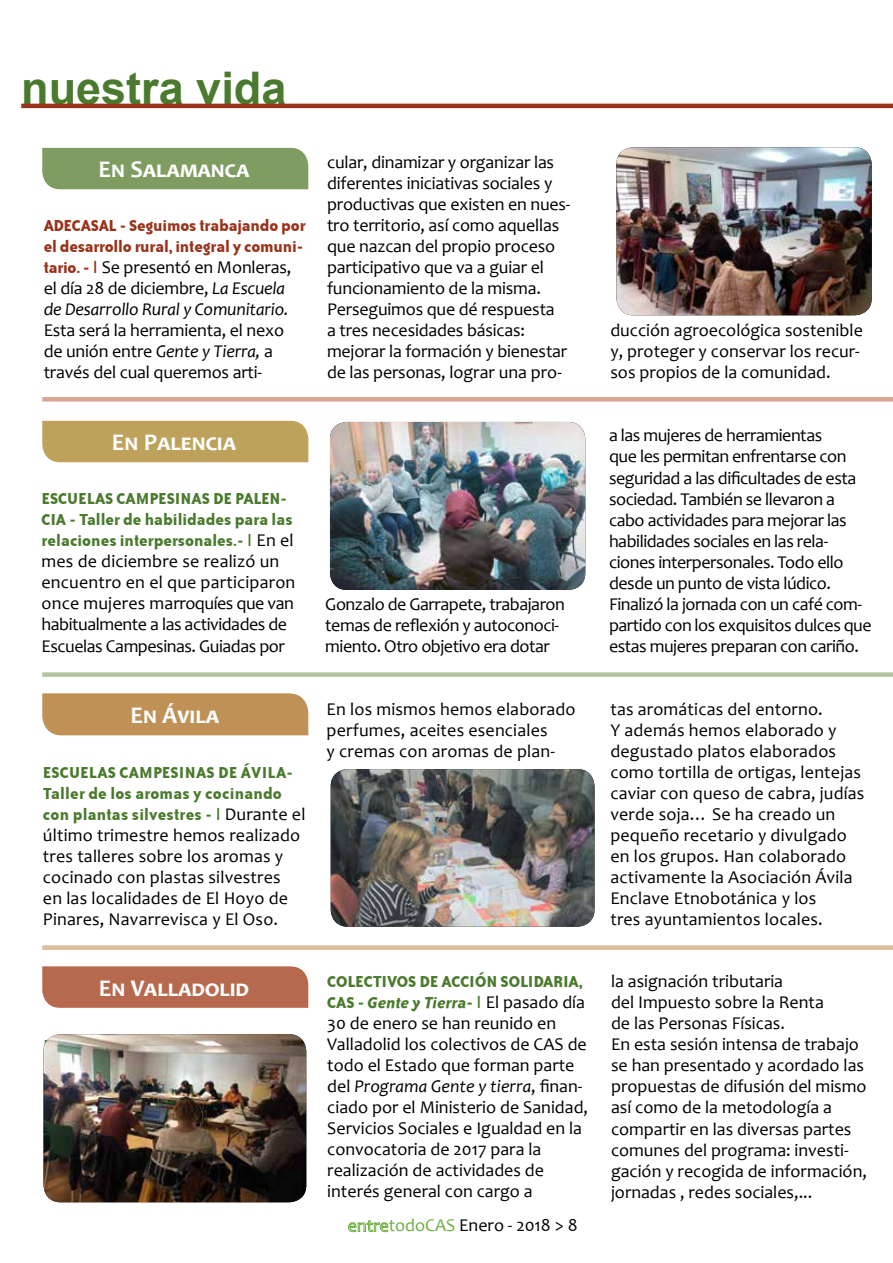
<style>
.page{position:relative;width:893px;height:1263px;background:#fff}
.page>*{position:absolute;margin:0;border:0;box-sizing:border-box;transform-origin:0 0}
.t1{font:700 45px "Arial";color:#4a7a2d}
.t2{font:700 24px "Candara";color:#fff}
.t3{font:18px/21px "Candara";color:#000}
.t4{font:18px/21px "Candara";letter-spacing:-.025em;color:#000}
.t5{font:18px/21px "Bailey Sans ITCTT Bold";color:#4a7a2d}
.t6{font:18px/21px "Bailey Sans ITCTT Bold";letter-spacing:-.01em;color:#99321a}
.s1{font-family:"Bailey Sans ITCTT Bold";color:#99321a}
.s2{font-style:italic}
.s3{font-family:"Candara";color:#000}
.s4{color:#6bad40}
</style>
<div class="page">
<div style="left:42px;top:397px;width:851px;height:5px;background:#d6a692"></div>
<div style="left:42px;top:672px;width:851px;height:5px;background:#b4c4a1"></div>
<svg style="left:348px;top:1220px;width:40px;height:12px"></svg>
<hr style="left:21px;top:104px;width:872px;height:4px;background:#99321a">
<div style="left:42px;top:945px;width:851px;height:5px;background:#dbbe9b"></div>
<img style="left:44px;top:1034px;width:262px;height:168px">
<div style="left:42px;top:148px;width:266px;height:41px;background:#7f9c61"></div>
<div style="left:42px;top:693px;width:266px;height:42px;background:#bf9157"></div>
<div style="left:42px;top:966px;width:266px;height:42px;background:#b7694e"></div>
<img style="left:616px;top:147px;width:256px;height:168px">
<img style="left:331px;top:769px;width:263px;height:158px">
<div style="left:42px;top:421px;width:266px;height:41px;background:#bea15a"></div>
<img style="left:330px;top:422px;width:255px;height:168px">
<h1 class="t1" style="left:21px;top:56px;width:267px">nuestra vida</h1>
<h2 class="t2" style="left:99px;top:154px;width:152px">En Salamanca</h2>
<p class="t6" style="left:44px;top:215px;width:263px">ADECASAL - Seguimos trabajando por el desarrollo rural, integral y comuni-</p>
<p class="t3" style="left:44px;top:257px;width:249px"><span class="s1">tario. - |</span> Se presentó en Monleras, el día 28 de diciembre, <span class="s2">La Escuela de Desarrollo Rural y Comunitario.</span></p>
<p class="t3" style="left:44px;top:320px;width:242px">Esta será la herramienta, el nexo de unión entre <span class="s2">Gente y Tierra,</span> a través del cual queremos arti-</p>
<h2 class="t2" style="left:112px;top:427px;width:126px">En Palencia</h2>
<p class="t5" style="left:42px;top:488px;width:254px">ESCUELAS CAMPESINAS DE PALEN-<br>CIA - Taller de habilidades para las relaciones interpersonales.- | <span class="s3">En el</span></p>
<p class="t4" style="left:42px;top:551px;width:255px">mes de diciembre se realizó un encuentro en el que participaron once mujeres marroquíes que van habitualmente a las actividades de<br>Escuelas Campesinas. Guiadas por</p>
<h2 class="t2" style="left:130px;top:700px;width:90px">En Ávila</h2>
<p class="t5" style="left:43px;top:761px;width:264px">ESCUELAS CAMPESINAS DE ÁVILA-<br>Taller de los aromas y cocinando con plantas silvestres - | <span class="s3">Durante el</span></p>
<p class="t3" style="left:43px;top:824px;width:259px">último trimestre hemos realizado tres talleres sobre los aromas y cocinado con plastas silvestres en las localidades de El Hoyo de<br>Pinares, Navarrevisca y El Oso.</p>
<p class="t5" style="left:44px;top:1035px;width:10px">E</p>
<h2 class="t2" style="left:99px;top:973px;width:152px">En Valladolid</h2>
<p class="t3" style="left:327px;top:152px;width:245px">cular, dinamizar y organizar las diferentes iniciativas sociales y productivas que existen en nues&shy;tro territorio, así como aquellas que nazcan del propio proceso participativo que va a guiar el funcionamiento de la misma.<br>Perseguimos que dé respuesta<br>a tres necesidades básicas: mejorar la formación y bienestar de las personas, lograr una pro-</p>
<p class="t4" style="left:325px;top:593px;width:241px">Gonzalo de Garrapete, trabajaron temas de reflexión y autoconoci&shy;miento. Otro objetivo era dotar</p>
<p class="t3" style="left:610px;top:320px;width:254px">ducción agroecológica sostenible y, proteger y conservar los recur&shy;sos propios de la comunidad.</p>
<p class="t4" style="left:609px;top:425px;width:264px">a las mujeres de herramientas<br>que les permitan enfrentarse con seguridad a las dificultades de esta sociedad. También se llevaron a cabo actividades para mejorar las habilidades sociales en las rela&shy;ciones interpersonales. Todo ello desde un punto de vista lúdico.<br>Finalizó la jornada con un café com&shy;partido con los exquisitos dulces que estas mujeres preparan con cariño.</p>
<p class="t3" style="left:327px;top:698px;width:250px">En los mismos hemos elaborado perfumes, aceites esenciales<br>y cremas con aromas de plan-</p>
<p class="t3" style="left:610px;top:698px;width:256px">tas aromáticas del entorno.<br>Y además hemos elaborado y degustado platos elaborados como tortilla de ortigas, lentejas caviar con queso de cabra, judías verde soja… Se ha creado un pequeño recetario y divulgado en los grupos. Han colaborado activamente la Asociación Ávila<br>Enclave Etnobotánica y los<br>tres ayuntamientos locales.</p>
<p class="t5" style="left:327px;top:971px;width:259px">COLECTIVOS DE ACCIÓN SOLIDARIA,<br>CAS - <span class="s2">Gente y Tierra</span>- | <span class="s3">El pasado día</span></p>
<p class="t3" style="left:327px;top:1013px;width:262px">30 de enero se han reunido en<br>Valladolid los colectivos de CAS de todo el Estado que forman parte del <span class="s2">Programa Gente y tierra</span>, finan&shy;ciado por el Ministerio de Sanidad,<br>Servicios Sociales e Igualdad en la convocatoria de 2017 para la realización de actividades de interés general con cargo a</p>
<p class="t3" style="left:389px;top:1215px;width:190px"><span class="s4">todoCAS</span> Enero - 2018 &gt; 8</p>
<p class="t3" style="left:611px;top:971px;width:257px">la asignación tributaria<br>del Impuesto sobre la Renta<br>de las Personas Físicas.<br>En esta sesión intensa de trabajo se han presentado y acordado las propuestas de difusión del mismo así como de la metodología a compartir en las diversas partes comunes del programa: investi&shy;gación y recogida de información, jornadas , redes sociales,...</p>
</div>
